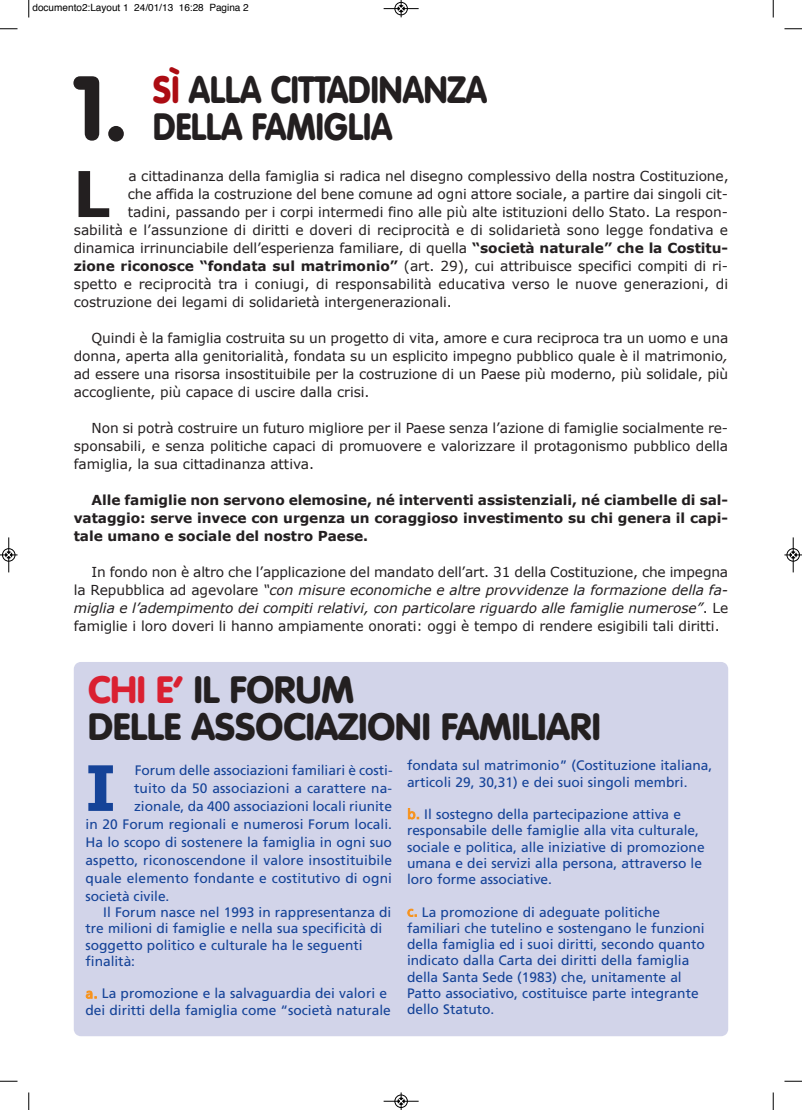
<style>
.page{position:relative;width:802px;height:1110px;background:#fff}
.page>*{position:absolute;margin:0;border:0;box-sizing:border-box;transform-origin:0 0}
.t1{font:900 89.62px "VAG Rounded";color:#231f20}
.t2{font:700 63.25px "Tahoma";color:#231f20}
.t3{font:700 62.62px "Tahoma";color:#154398}
.t4{font:900 37.5px/37.5px "VAG Rounded";color:#231f20}
.t5{font:900 37.5px/37.5px "VAG Rounded";color:#231f20;scale:.9 1}
.t6{font:13.75px/18px "Verdana";letter-spacing:-.005em;color:#231f20;text-align:justify}
.t7{font:13.75px/16.2px "Frutiger";color:#154398}
.t8{font:700 13.75px/18px "Verdana";letter-spacing:-.005em;color:#231f20;text-align:justify}
.t9{font:10px "Helvetica";color:#000}
.s1{color:#ac0c13}
.s2{font-weight:700}
.s3{font-style:italic}
.s4{color:#da2031}
.s5{color:#f7931d}
</style>
<div class="page">
<div style="left:74px;top:662px;width:654px;height:374px;background:#d2d4e9"></div>
<svg style="left:28px;top:0;width:2px;height:18px"></svg>
<svg style="left:0;top:28px;width:18px;height:2px"></svg>
<svg style="left:772px;top:0;width:2px;height:18px"></svg>
<svg style="left:784px;top:28px;width:18px;height:2px"></svg>
<svg style="left:28px;top:1092px;width:2px;height:18px"></svg>
<svg style="left:0;top:1081px;width:18px;height:1px"></svg>
<svg style="left:772px;top:1092px;width:2px;height:18px"></svg>
<svg style="left:784px;top:1081px;width:18px;height:1px"></svg>
<div style="left:394px;top:2px;width:14px;height:13px;border:1px solid #fff;border-radius:50%"></div>
<hr style="left:383px;top:8px;width:35px;height:1px;background:#000">
<div style="left:395px;top:2px;width:12px;height:13px;border:1px solid #000;border-radius:50%"></div>
<svg style="left:398px;top:0;width:6px;height:17px"></svg>
<div style="left:394px;top:1094px;width:14px;height:14px;border:1px solid #fff;border-radius:50%"></div>
<hr style="left:383px;top:1101px;width:35px;height:1px;background:#000">
<div style="left:395px;top:1095px;width:12px;height:13px;border:1px solid #000;border-radius:50%"></div>
<svg style="left:398px;top:1092px;width:6px;height:18px"></svg>
<div style="left:2px;top:548px;width:13px;height:14px;border:1px solid #fff;border-radius:50%"></div>
<hr style="left:9px;top:537px;width:1px;height:35px;background:#000">
<div style="left:2px;top:548px;width:13px;height:13px;border:1px solid #000;border-radius:50%"></div>
<svg style="left:0;top:552px;width:18px;height:6px"></svg>
<div style="left:786px;top:548px;width:13px;height:14px;border:1px solid #fff;border-radius:50%"></div>
<hr style="left:793px;top:537px;width:1px;height:35px;background:#000">
<div style="left:786px;top:548px;width:13px;height:13px;border:1px solid #000;border-radius:50%"></div>
<svg style="left:784px;top:552px;width:18px;height:6px"></svg>
<p class="t9" style="left:32px;top:4px;width:218px">documento2:Layout 1 24/01/13 16:28 Pagina 2</p>
<h1 class="t1" style="left:74px;top:71px;width:56px">1.</h1>
<h3 class="t5" style="left:153px;top:74px;width:372px"><span class="s1">SÌ</span> ALLA CITTADINANZA<br>DELLA FAMIGLIA</h3>
<h2 class="t2" style="left:74px;top:154px;width:38px">L</h2>
<p class="t6" style="left:128px;top:167px;width:601px">a cittadinanza della famiglia si radica nel disegno complessivo della nostra Costituzione,</p>
<p class="t6" style="left:128px;top:185px;width:601px">che affida la costruzione del bene comune ad ogni attore sociale, a partire dai singoli cit-</p>
<p class="t6" style="left:128px;top:203px;width:601px">tadini, passando per i corpi intermedi fino alle più alte istituzioni dello Stato. La respon-</p>
<p class="t6" style="left:74px;top:221px;width:655px">sabilità e l’assunzione di diritti e doveri di reciprocità e di solidarietà sono legge fondativa e</p>
<p class="t6" style="left:74px;top:239px;width:655px">dinamica irrinunciabile dell’esperienza familiare, di quella <span class="s2">“società naturale” che la Costitu-</span></p>
<p class="t6" style="left:74px;top:257px;width:655px"><span class="s2">zione riconosce “fondata sul matrimonio”</span> (art. 29), cui attribuisce specifici compiti di ri-</p>
<p class="t6" style="left:74px;top:275px;width:656px">spetto e reciprocità tra i coniugi, di responsabilità educativa verso le nuove generazioni, di</p>
<p class="t6" style="left:74px;top:293px;width:379px">costruzione dei legami di solidarietà intergenerazionali.</p>
<p class="t6" style="left:74px;top:329px;width:656px;text-indent:18px">Quindi è la famiglia costruita su un progetto di vita, amore e cura reciproca tra un uomo e una donna, aperta alla genitorialità, fondata su un esplicito impegno pubblico quale è il matrimonio<span class="s3">, </span>ad essere una risorsa insostituibile per la costruzione di un Paese più moderno, più solidale, più accogliente, più capace di uscire dalla crisi.</p>
<p class="t6" style="left:74px;top:419px;width:656px;text-indent:18px">Non si potrà costruire un futuro migliore per il Paese senza l’azione di famiglie socialmente re&shy;sponsabili, e senza politiche capaci di promuovere e valorizzare il protagonismo pubblico della famiglia, la sua cittadinanza attiva.</p>
<p class="t8" style="left:74px;top:491px;width:656px;text-indent:18px">Alle famiglie non servono elemosine, né interventi assistenziali, né ciambelle di sal&shy;vataggio: serve invece con urgenza un coraggioso investimento su chi genera il capi&shy;tale umano e sociale del nostro Paese.</p>
<p class="t6" style="left:74px;top:563px;width:656px;text-indent:18px">In fondo non è altro che l’applicazione del mandato dell’art. 31 della Costituzione, che impegna la Repubblica ad agevolare <span class="s3">“con misure economiche e altre provvidenze la formazione della fa&shy;miglia e l’adempimento dei compiti relativi, con particolare riguardo alle famiglie numerose”</span>. Le famiglie i loro doveri li hanno ampiamente onorati: oggi è tempo di rendere esigibili tali diritti.</p>
<h3 class="t4" style="left:88px;top:673px;width:514px"><span class="s4">CHI E’</span> IL FORUM<br>DELLE ASSOCIAZIONI FAMILIARI</h3>
<h3 class="t3" style="left:85px;top:748px;width:32px">I</h3>
<p class="t7" style="left:135px;top:763px;width:259px">Forum delle associazioni familiari è costi-</p>
<p class="t7" style="left:134px;top:781px;width:259px">tuito da 50 associazioni a carattere na-</p>
<p class="t7" style="left:134px;top:799px;width:259px">zionale, da 400 associazioni locali riunite</p>
<p class="t7" style="left:85px;top:817px;width:308px">in 20 Forum regionali e numerosi Forum locali.</p>
<p class="t7" style="left:85px;top:835px;width:308px">Ha lo scopo di sostenere la famiglia in ogni suo</p>
<p class="t7" style="left:85px;top:853px;width:308px">aspetto, riconoscendone il valore insostituibile</p>
<p class="t7" style="left:85px;top:871px;width:308px">quale elemento fondante e costitutivo di ogni</p>
<p class="t7" style="left:85px;top:889px;width:85px">società civile.</p>
<p class="t7" style="left:85px;top:905px;width:307px;text-indent:18px">Il Forum nasce nel 1993 in rappresentanza di tre milioni di famiglie e nella sua specificità di soggetto politico e culturale ha le seguenti finalità:</p>
<p class="t7" style="left:85px;top:986px;width:307px"><span class="s5">a.</span> La promozione e la salvaguardia dei valori e dei diritti della famiglia come “società naturale</p>
<p class="t7" style="left:407px;top:758px;width:307px">fondata sul matrimonio” (Costituzione italiana, articoli 29, 30,31) e dei suoi singoli membri.</p>
<p class="t7" style="left:407px;top:807px;width:299px"><span class="s5">b.</span> Il sostegno della partecipazione attiva e responsabile delle famiglie alla vita culturale, sociale e politica, alle iniziative di promozione umana e dei servizi alla persona, attraverso le loro forme associative.</p>
<p class="t7" style="left:407px;top:905px;width:299px"><span class="s5">c.</span> La promozione di adeguate politiche familiari che tutelino e sostengano le funzioni della famiglia ed i suoi diritti, secondo quanto indicato dalla Carta dei diritti della famiglia della Santa Sede (1983) che, unitamente al Patto associativo, costituisce parte integrante dello Statuto.</p>
</div>
